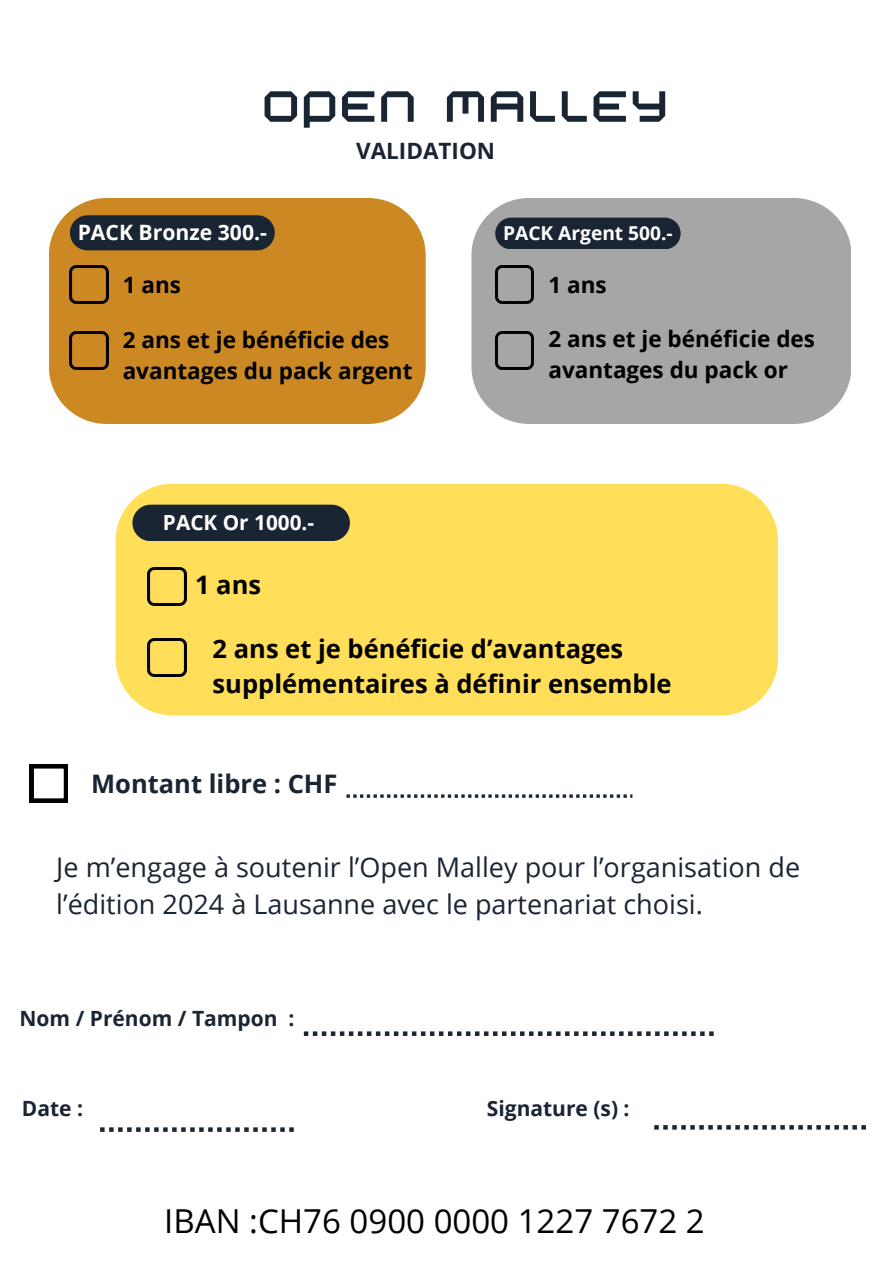
<style>
.page{position:relative;width:894px;height:1264px;background:#fff}
.page>*{position:absolute;margin:0;border:0;box-sizing:border-box;transform-origin:0 0}
.t1{font:52.8px "Academy";color:#1a2534}
.t2{font:33px "Open Sans";color:#000}
.t3{font:27px/37.2px "Open Sans";color:#1a2534}
.t4{font:700 25.5px/34.8px "Open Sans";color:#000}
.t5{font:700 25.5px "Open Sans";color:#1a2534}
.t6{font:700 22.5px/31.5px "Open Sans";color:#000}
.t7{font:700 22.5px "Open Sans";color:#1a2534}
.t8{font:700 21.15px "Open Sans";color:#fff}
.t9{font:700 21px "Open Sans";color:#1a2534}
.t10{font:700 20.7px "Open Sans";color:#fff}
.t11{font:700 19.2px "Open Sans";color:#fff}
</style>
<div class="page">
<div style="left:49px;top:198px;width:376px;height:226px;background:#cb8823"></div>
<div style="left:471px;top:198px;width:379px;height:226px;background:#a6a6a6;border-radius:57px"></div>
<div style="left:115px;top:484px;width:662px;height:231px;background:#ffde59"></div>
<div style="left:70px;top:215px;width:205px;height:35px;background:#1a2534"></div>
<div style="left:495px;top:218px;width:185px;height:31px;background:#1a2534"></div>
<div style="left:132px;top:504px;width:218px;height:37px;background:#1a2534;border-radius:18px"></div>
<img style="left:70px;top:265px;width:38px;height:39px">
<img style="left:70px;top:332px;width:38px;height:38px">
<img style="left:148px;top:638px;width:38px;height:38px">
<img style="left:148px;top:567px;width:38px;height:38px">
<img style="left:495px;top:265px;width:38px;height:39px">
<img style="left:495px;top:332px;width:38px;height:38px">
<svg style="left:29px;top:764px;width:39px;height:38px"></svg>
<svg style="left:346px;top:794px;width:286px;height:3px"></svg>
<svg style="left:100px;top:1127px;width:194px;height:4px"></svg>
<svg style="left:654px;top:1125px;width:211px;height:4px"></svg>
<svg style="left:304px;top:1031px;width:409px;height:4px"></svg>
<h1 class="t1" style="left:261px;top:69px;width:409px">OPEN MALLEY</h1>
<p class="t7" style="left:356px;top:135px;width:141px">VALIDATION</p>
<p class="t8" style="left:78px;top:218px;width:191px">PACK Bronze 300.-</p>
<p class="t11" style="left:503px;top:220px;width:171px">PACK Argent 500.-</p>
<p class="t6" style="left:123px;top:268px;width:60px">1 ans</p>
<p class="t6" style="left:123px;top:323px;width:291px">2 ans et je bénéficie des avantages du pack argent</p>
<p class="t6" style="left:548px;top:322px;width:268px">2 ans et je bénéficie des avantages du pack or</p>
<p class="t6" style="left:548px;top:268px;width:60px">1 ans</p>
<p class="t10" style="left:163px;top:508px;width:153px">PACK Or 1000.-</p>
<p class="t4" style="left:195px;top:567px;width:67px">1 ans</p>
<p class="t4" style="left:212px;top:630px;width:460px">2 ans et je bénéficie d’avantages supplémentaires à définir ensemble</p>
<p class="t5" style="left:91px;top:765px;width:248px">Montant libre : CHF</p>
<p class="t3" style="left:56px;top:847px;width:745px">Je m’engage à soutenir l’Open Malley pour l’organisation de l’édition 2024 à Lausanne avec le partenariat choisi.</p>
<p class="t9" style="left:20px;top:1003px;width:276px">Nom / Prénom / Tampon :</p>
<p class="t9" style="left:22px;top:1093px;width:63px">Date :</p>
<p class="t9" style="left:486px;top:1093px;width:144px">Signature (s) :</p>
<p class="t2" style="left:164px;top:1197px;width:542px">IBAN :CH76 0900 0000 1227 7672 2</p>
</div>
